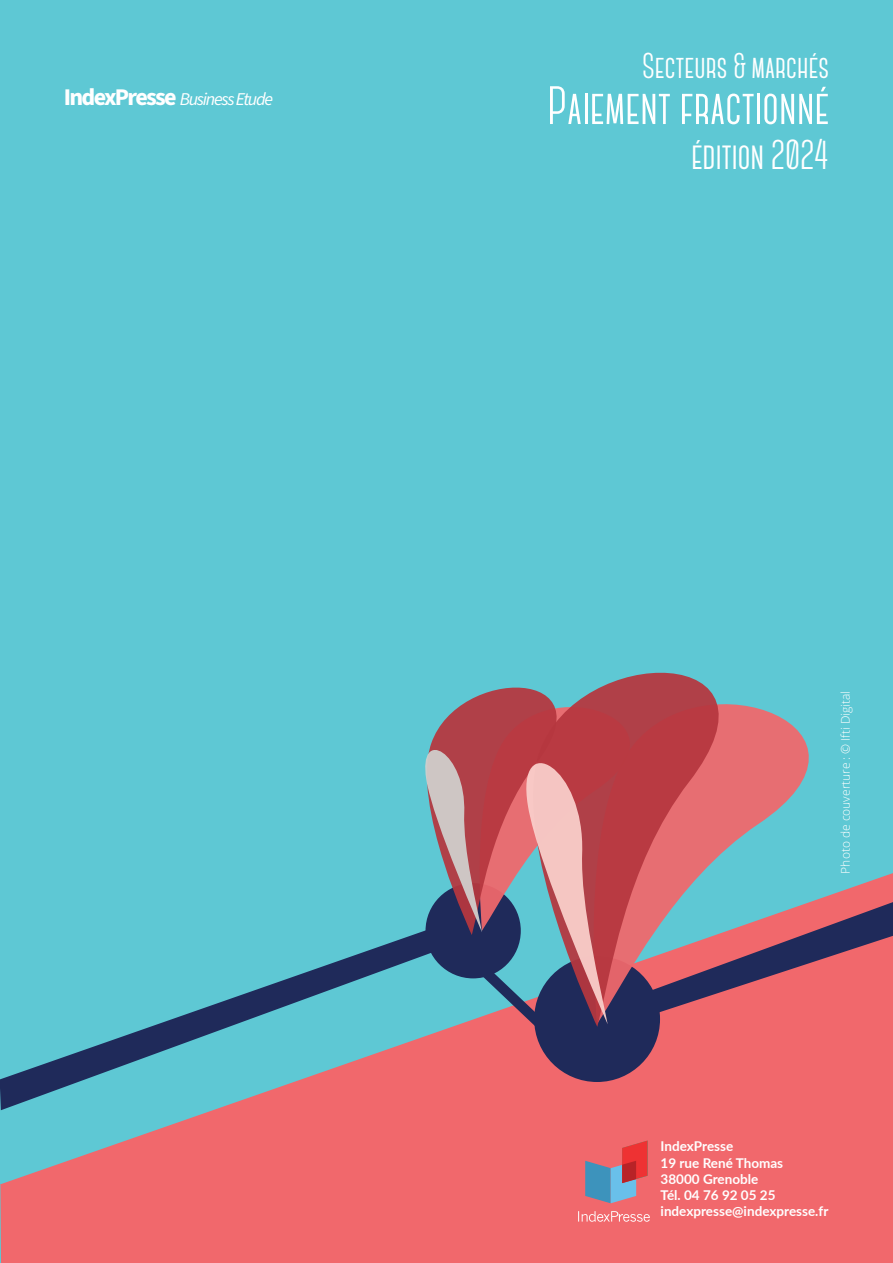
<style>
.page{position:relative;width:893px;height:1263px;background:#5ec8d4}
.page>*{position:absolute;margin:0;border:0;box-sizing:border-box;transform-origin:0 0}
.t1{font:700 54px "Canter";color:#fff}
.Box-1-Title-C1{font:700 42px "Canter";color:#fff}
.t2{font:700 36px "Canter";color:#fff}
.t3{font:italic 18px "Source Sans Pro";letter-spacing:-.07em;color:#fff}
.t4{font:700 13.5px/16.2px "Lato";color:#fff}
.t5{font:300 12px "Open Sans";color:#fff}
.s1{font-weight:700;font-style:normal;font-size:24px}
</style>
<div class="page">
<div style="left:0;top:1035px;width:893px;height:228px;background:#f1686c"></div>
<div style="left:534px;top:956px;width:126px;height:126px;background:#1f2a5a;border-radius:50%"></div>
<svg style="left:0;top:935px;width:459px;height:175px"></svg>
<svg style="left:413px;top:688px;width:96px;height:247px"></svg>
<svg style="left:509px;top:672px;width:229px;height:33px"></svg>
<svg style="left:417px;top:705px;width:476px;height:330px"></svg>
<svg style="left:578px;top:1211px;width:72px;height:11px"></svg>
<svg style="left:585px;top:1140px;width:63px;height:63px;background:#ad7284"></svg>
<p class="t3" style="left:64px;top:87px;width:211px"><span class="s1">IndexPresse</span> Business Etude</p>
<p class="t2" style="left:642px;top:48px;width:189px">Secteurs &amp; marchés</p>
<p class="t1" style="left:547px;top:79px;width:283px">Paiement fractionné</p>
<p class="Box-1-Title-C1" style="left:691px;top:134px;width:139px">édition 2024</p>
<p class="t5" style="left:837px;top:873px;width:184px;rotate:-90deg">Photo de couverture : © Ifti Digital</p>
<p class="t4" style="left:661px;top:1138px;width:124px">IndexPresse<br>19 rue René Thomas</p>
<p class="t4" style="left:661px;top:1170px;width:99px">38000 Grenoble</p>
<p class="t4" style="left:661px;top:1186px;width:169px">Tél. 04 76 92 05 25 indexpresse@indexpresse.fr</p>
</div>
